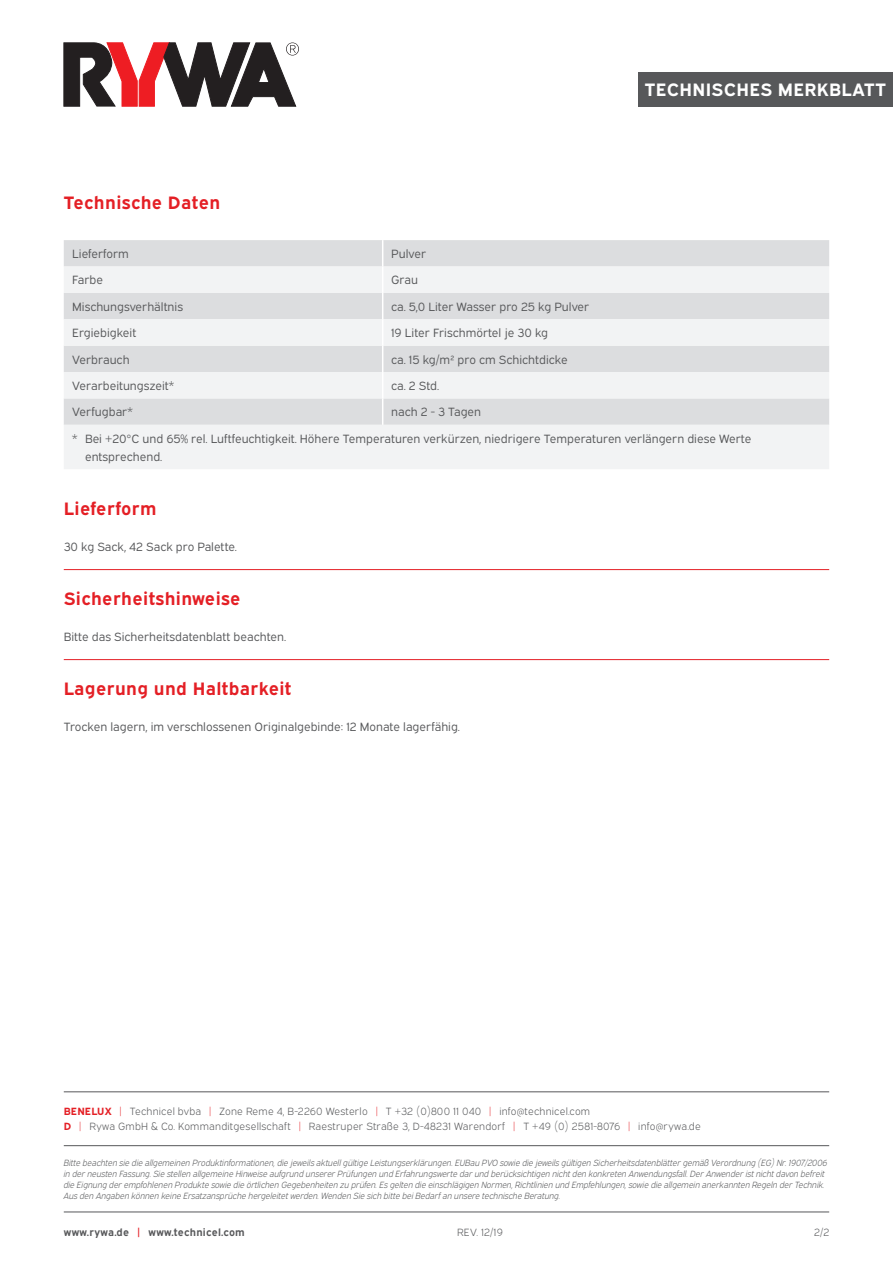
<style>
.page{position:relative;width:893px;height:1263px;background:#fff}
.page>*{position:absolute;margin:0;border:0;box-sizing:border-box;transform-origin:0 0}
.t1{font:700 18px "Expressway Rg";letter-spacing:.02em;color:#e41f25}
.t2{font:700 18px "Expressway Rg";letter-spacing:.02em;color:#fff}
.t3{font:12px/26.4px "Expressway Bk";color:#57585a}
.t4{font:10.5px/15px "Expressway Lt";letter-spacing:.02em;color:#57585a}
.t5{font:700 10.5px "Expressway Rg";letter-spacing:.02em;color:#57585a}
.t6{font:italic 9px/10.8px "Expressway Lt";color:#57585a}
.s1{font-family:"Expressway Rg";font-weight:700;color:#e41f25}
.s2{color:#e41f25}
</style>
<div class="page">
<hr style="left:64px;top:1145px;width:765px;height:1px;background:#57585a">
<hr style="left:64px;top:1212px;width:765px;height:1px;background:#57585a">
<hr style="left:64px;top:1091px;width:765px;height:1px;background:#57585a">
<svg style="left:64px;top:43px;width:235px;height:63px"></svg>
<div style="left:638px;top:72px;width:255px;height:34px;background:#57585a"></div>
<div style="left:64px;top:240px;width:765px;height:26px;background:#dcdddf"></div>
<svg style="left:64px;top:266px;width:765px;height:203px;fill:#f2f3f4"></svg>
<svg style="left:382px;top:240px;width:1px;height:185px"></svg>
<hr style="left:64px;top:569px;width:765px;height:1px;background:#e41f25">
<hr style="left:64px;top:659px;width:765px;height:1px;background:#e41f25">
<h1 class="t2" style="left:645px;top:76px;width:243px">TECHNISCHES MERKBLATT</h1>
<h1 class="t1" style="left:64px;top:189px;width:158px">Technische Daten</h1>
<h2 class="t3" style="left:72px;top:239px;width:58px">Lieferform</h2>
<h2 class="t3" style="left:391px;top:239px;width:36px">Pulver</h2>
<h2 class="t3" style="left:72px;top:266px;width:32px">Farbe</h2>
<h2 class="t3" style="left:391px;top:266px;width:28px">Grau</h2>
<h2 class="t3" style="left:72px;top:292px;width:112px">Mischungsverhältnis</h2>
<h2 class="t3" style="left:391px;top:292px;width:200px">ca. 5,0 Liter Wasser pro 25 kg Pulver</h2>
<h2 class="t3" style="left:72px;top:318px;width:65px">Ergiebigkeit</h2>
<h2 class="t3" style="left:391px;top:318px;width:158px">19 Liter Frischmörtel je 30 kg</h2>
<h2 class="t3" style="left:72px;top:345px;width:59px">Verbrauch</h2>
<h2 class="t3" style="left:391px;top:345px;width:178px">ca. 15 kg/m² pro cm Schichtdicke</h2>
<h2 class="t3" style="left:72px;top:371px;width:103px">Verarbeitungszeit*</h2>
<h2 class="t3" style="left:391px;top:371px;width:50px">ca. 2 Std.</h2>
<h2 class="t3" style="left:72px;top:398px;width:62px">Verfugbar*</h2>
<h2 class="t3" style="left:72px;top:398px;width:681px;text-indent:319px">nach 2 - 3 Tagen<br>* Bei +20°C und 65% rel. Luftfeuchtigkeit. Höhere Temperaturen verkürzen, niedrigere Temperaturen verlängern diese Werte</h2>
<h2 class="t3" style="left:85px;top:442px;width:79px">entsprechend.</h2>
<h1 class="t1" style="left:64px;top:495px;width:94px">Lieferform</h1>
<h2 class="t3" style="left:64px;top:533px;width:175px">30 kg Sack, 42 Sack pro Palette.</h2>
<h1 class="t1" style="left:64px;top:585px;width:178px">Sicherheitshinweise</h1>
<h2 class="t3" style="left:64px;top:623px;width:224px">Bitte das Sicherheitsdatenblatt beachten.</h2>
<h1 class="t1" style="left:64px;top:675px;width:229px">Lagerung und Haltbarkeit</h1>
<h2 class="t3" style="left:64px;top:713px;width:398px">Trocken lagern, im verschlossenen Originalgebinde: 12 Monate lagerfähig.</h2>
<p class="t4" style="left:64px;top:1103px;width:638px"><span class="s1">BENELUX</span> <span class="s2">|</span> Technicel bvba <span class="s2">|</span> Zone Reme 4, B-2260 Westerlo <span class="s2">|</span> T +32 (0)800 11 040 <span class="s2">|</span> info@technicel.com<br><span class="s1">D</span> <span class="s2">|</span> Rywa GmbH &amp; Co. Kommanditgesellschaft <span class="s2">|</span> Raestruper Straße 3, D-48231 Warendorf <span class="s2">|</span> T +49 (0) 2581-8076 <span class="s2">|</span> info@rywa.de</p>
<p class="t6" style="left:64px;top:1157px;width:765px">Bitte beachten sie die allgemeinen Produktinformationen, die jeweils aktuell gültige Leistungserklärungen. EUBau PVO sowie die jeweils gültigen Sicherheitsdatenblätter gemäß Verordnung (EG) Nr. 1907/2006 in der neusten Fassung. Sie stellen allgemeine Hinweise aufgrund unserer Prüfungen und Erfahrungswerte dar und berücksichtigen nicht den konkreten Anwendungsfall. Der Anwender ist nicht davon befreit die Eignung der empfohlenen Produkte sowie die örtlichen Gegebenheiten zu prüfen. Es gelten die einschlägigen Normen, Richtlinien und Empfehlungen, sowie die allgemein anerkannten Regeln der Technik.<br>Aus den Angaben können keine Ersatzansprüche hergeleitet werden. Wenden Sie sich bitte bei Bedarf an unsere technische Beratung.</p>
<p class="t5" style="left:64px;top:1223px;width:183px">www.rywa.de <span class="s2">|</span> www.technicel.com</p>
<p class="t4" style="left:457px;top:1223px;width:47px">REV. 12/19</p>
<p class="t4" style="left:814px;top:1223px;width:16px">2/2</p>
</div>
